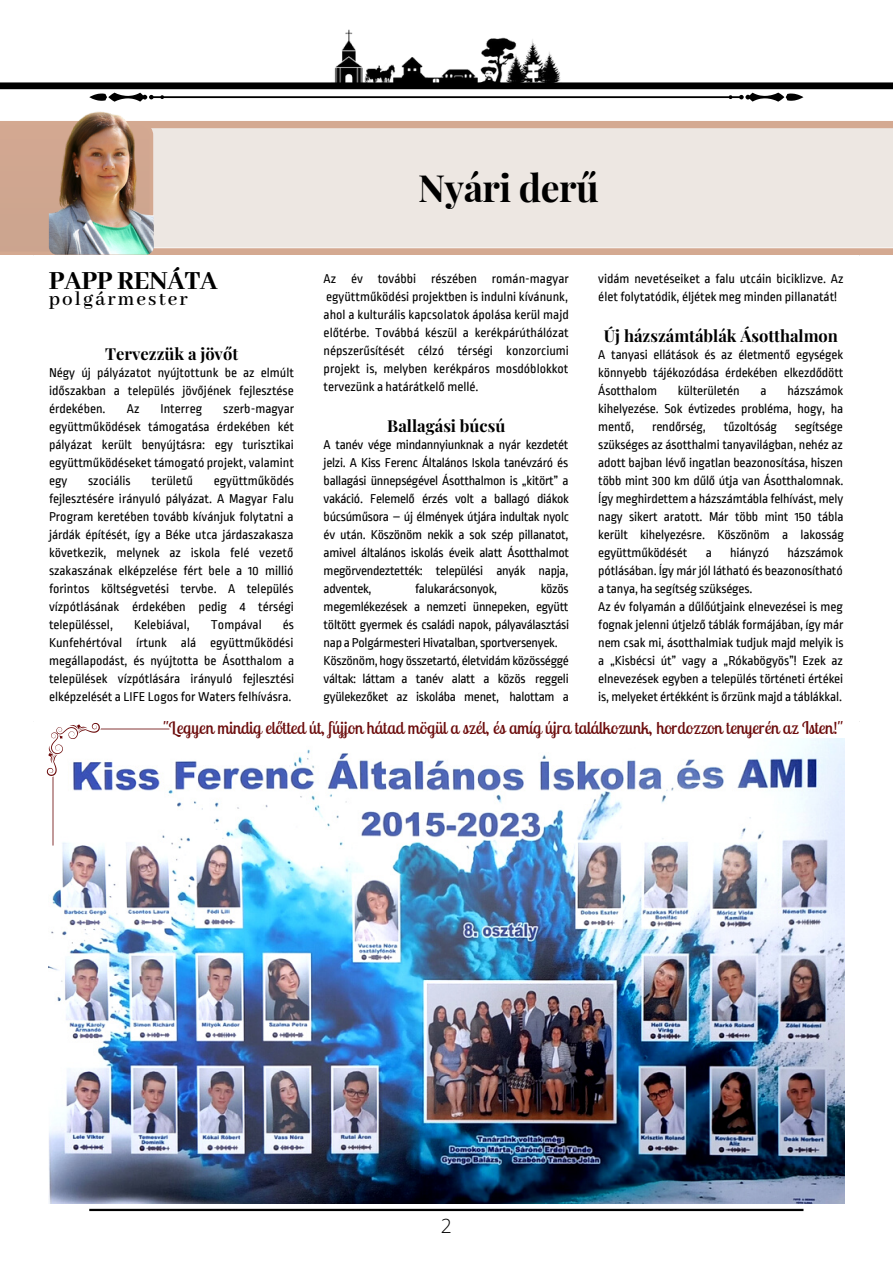
<style>
.page{position:relative;width:893px;height:1264px;background:#fff}
.page>*{position:absolute;margin:0;border:0;box-sizing:border-box;transform-origin:0 0}
.t1{font:700 37.5px "Playfair Display";letter-spacing:-.015em;color:#000}
.t2{font:800 28.5px "Abhaya Libre";letter-spacing:-.015em;color:#000}
.t3{font:600 21px "Abhaya Libre";letter-spacing:.1em;color:#000}
.t4{font:300 19.5px "Open Sans";color:#000}
.t5{font:17.25px "Lobster Two";color:#6b0a0a}
.t6{font:700 16.5px "Playfair Display";color:#000}
.t7{font:13.5px/18px "Ropa Sans";letter-spacing:-.01em;color:#000;text-align:justify}
</style>
<div class="page">
<hr style="left:89px;top:1208px;width:714px;height:2px;background:#000">
<img style="left:331px;top:29px;width:230px;height:61px">
<div style="left:0;top:82px;width:892px;height:7px;background:#000"></div>
<svg style="left:89px;top:93px;width:714px;height:9px"></svg>
<svg style="left:0;top:121px;width:892px;height:134px;background:#eae0d9"></svg>
<div style="left:0;top:124px;width:50px;height:128px;background:#cfa690"></div>
<img style="left:49px;top:97px;width:105px;height:158px;border-radius:8px">
<img style="left:49px;top:738px;width:795px;height:465px">
<svg style="left:47px;top:723px;width:122px;height:122px"></svg>
<p class="t2" style="left:49px;top:265px;width:170px">PAPP RENÁTA</p>
<p class="t3" style="left:49px;top:288px;width:140px">polgármester</p>
<p class="t6" style="left:105px;top:342px;width:134px">Tervezzük a jövőt</p>
<p class="t7" style="left:49px;top:364px;width:246px">Négy új pályázatot nyújtottunk be az elmúlt időszakban a település jövőjének fejlesztése érdekében.</p>
<p class="t7" style="left:49px;top:400px;width:247px;text-indent:174px">szerb-magyar együttműködések támogatása érdekében két pályázat került benyújtásra: egy turisztikai együttműködéseket támogató projekt, valamint egy</p>
<p class="t7" style="left:127px;top:400px;width:14px">Az</p>
<p class="t7" style="left:160px;top:400px;width:43px">Interreg</p>
<p class="t7" style="left:49px;top:472px;width:246px;text-indent:165px">együttműködés fejlesztésére irányuló pályázat. A Magyar Falu Program keretében tovább kívánjuk folytatni a járdák építését, így a Béke utca járdaszakasza következik, melynek az iskola felé vezető szakaszának elképzelése fért bele a 10 millió forintos költségvetési tervbe. A település vízpótlásának érdekében pedig 4 térségi településsel,</p>
<p class="t7" style="left:88px;top:472px;width:44px">szociális</p>
<p class="t7" style="left:151px;top:472px;width:43px">területű</p>
<p class="t7" style="left:49px;top:616px;width:247px;text-indent:234px">és Kunfehértóval írtunk alá együttműködési megállapodást, és nyújtotta be Ásotthalom a települések vízpótlására irányuló fejlesztési elképzelését a LIFE Logos for Waters felhívásra.</p>
<p class="t7" style="left:134px;top:616px;width:57px">Kelebiával,</p>
<p class="t7" style="left:211px;top:616px;width:52px">Tompával</p>
<p class="t1" style="left:418px;top:162px;width:182px">Nyári derű</p>
<p class="t7" style="left:323px;top:270px;width:247px">Az év további részében román-magyar együttműködési projektben is indulni kívánunk, ahol a kulturális kapcsolatok ápolása kerül majd előtérbe. Továbbá készül a kerékpárúthálózat népszerűsítését célzó térségi konzorciumi projekt is, melyben kerékpáros mosdóblokkot tervezünk a határátkelő mellé.</p>
<p class="t6" style="left:387px;top:414px;width:120px">Ballagási búcsú</p>
<p class="t7" style="left:323px;top:436px;width:247px">A tanév vége mindannyiunknak a nyár kezdetét jelzi. A Kiss Ferenc Általános Iskola tanévzáró és ballagási ünnepségével Ásotthalmon is „kitört” a vakáció. Felemelő érzés volt a ballagó diákok búcsúműsora – új élmények útjára indultak nyolc év után. Köszönöm nekik a sok szép pillanatot, amivel általános iskolás éveik alatt Ásotthalmot megörvendeztették: települési anyák napja, adventek,</p>
<p class="t7" style="left:415px;top:580px;width:84px">falukarácsonyok,</p>
<p class="t7" style="left:323px;top:580px;width:247px;text-indent:217px">közös megemlékezések a nemzeti ünnepeken, együtt töltött gyermek és családi napok, pályaválasztási nap a Polgármesteri Hivatalban, sportversenyek.</p>
<p class="t7" style="left:323px;top:652px;width:247px">Köszönöm, hogy összetartó, életvidám közösséggé váltak: láttam a tanév alatt a közös reggeli gyülekezőket az iskolába menet, halottam a</p>
<p class="t7" style="left:598px;top:270px;width:247px">vidám nevetéseiket a falu utcáin biciklizve. Az élet folytatódik, éljétek meg minden pillanatát!</p>
<p class="t6" style="left:604px;top:324px;width:235px">Új házszámtáblák Ásotthalmon</p>
<p class="t7" style="left:598px;top:346px;width:247px">A tanyasi ellátások és az életmentő egységek könnyebb tájékozódása érdekében elkezdődött Ásotthalom</p>
<p class="t7" style="left:598px;top:382px;width:246px;text-indent:189px">házszámok kihelyezése. Sok évtizedes probléma, hogy, ha mentő,</p>
<p class="t7" style="left:678px;top:382px;width:63px">külterületén</p>
<p class="t7" style="left:760px;top:382px;width:8px">a</p>
<p class="t7" style="left:598px;top:418px;width:247px;text-indent:197px">segítsége szükséges az ásotthalmi tanyavilágban, nehéz az adott bajban lévő ingatlan beazonosítása, hiszen több mint 300 km dűlő útja van Ásotthalomnak.<br>Így meghirdettem a házszámtábla felhívást, mely nagy sikert aratott. Már több mint 150 tábla került kihelyezésre. Köszönöm a lakosság együttműködését</p>
<p class="t7" style="left:652px;top:418px;width:55px">rendőrség,</p>
<p class="t7" style="left:723px;top:418px;width:55px">tűzoltóság</p>
<p class="t7" style="left:598px;top:544px;width:246px;text-indent:189px">házszámok pótlásában. Így márjól látható és beazonosítható a tanya, ha segítség szükséges.</p>
<p class="t7" style="left:598px;top:598px;width:247px">Az év folyamán a dűlőútjaink elnevezései is meg fognak jelenni útjelző táblák formájában, így már nem csak mi, ásotthalmiak tudjuk majd melyik is a „Kisbécsi út” vagy a „Rókabögyös”! Ezek az elnevezések egyben a település történeti értékei is, melyeket értékként is őrzünk majd a táblákkal.</p>
<p class="t7" style="left:705px;top:544px;width:8px">a</p>
<p class="t7" style="left:730px;top:544px;width:41px">hiányzó</p>
<p class="t5" style="left:163px;top:716px;width:681px">"Legyen mindig előtted út, fújjon hátad mögül a szél, és amíg újra találkozunk, hordozzon tenyerén az Isten!"</p>
<p class="t4" style="left:441px;top:1211px;width:13px">2</p>
</div>
